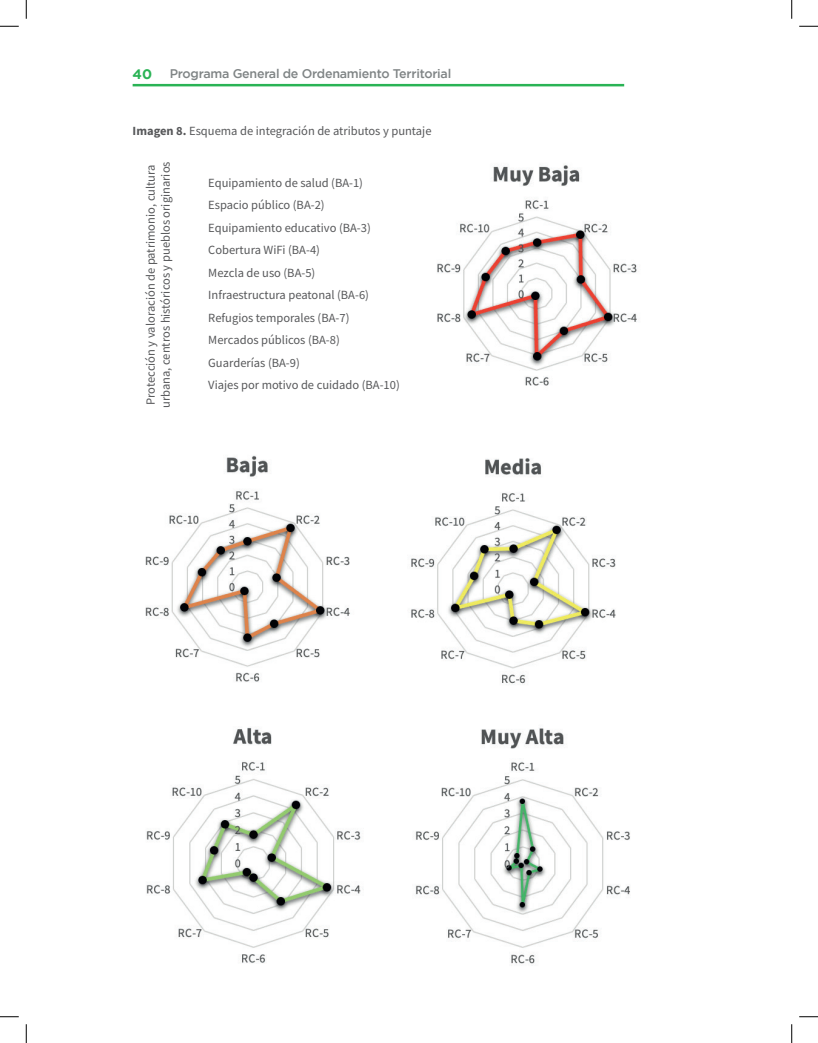
<style>
.page{position:relative;width:818px;height:1043px;background:#fff}
.page>*{position:absolute;margin:0;border:0;box-sizing:border-box;transform-origin:0 0}
.t1{font:700 13.75px "Gotham";color:#2ab355}
.t2{font:12.5px/22.5px "Source Sans Pro";color:#57585a}
.t3{font:500 12.5px "Gotham";letter-spacing:-.02em;color:#7f8485}
.s1{font-weight:700}
</style>
<div class="page">
<hr style="left:133px;top:84px;width:491px;height:2px;background:#2ab355">
<img style="left:411px;top:165px;width:226px;height:799px">
<img style="left:145px;top:455px;width:216px;height:508px">
<svg style="left:0;top:25px;width:19px;height:2px"></svg>
<svg style="left:799px;top:25px;width:19px;height:2px"></svg>
<svg style="left:0;top:1016px;width:19px;height:1px"></svg>
<svg style="left:799px;top:1016px;width:19px;height:1px"></svg>
<svg style="left:25px;top:0;width:2px;height:19px"></svg>
<svg style="left:25px;top:1024px;width:2px;height:18px"></svg>
<svg style="left:791px;top:0;width:1px;height:19px"></svg>
<svg style="left:791px;top:1024px;width:1px;height:18px"></svg>
<p class="t1" style="left:133px;top:66px;width:21px">40</p>
<p class="t3" style="left:170px;top:66px;width:283px">Programa General de Ordenamiento Territorial</p>
<p class="t2" style="left:133px;top:119px;width:300px"><span class="s1">Imagen 8.</span> Esquema de integración de atributos y puntaje</p>
<p class="t2" style="left:208px;top:171px;width:193px">Equipamiento de salud (BA-1)<br>Espacio público (BA-2)<br>Equipamiento educativo (BA-3)<br>Cobertura WiFi (BA-4)<br>Mezcla de uso (BA-5)<br>Infraestructura peatonal (BA-6)<br>Refugios temporales (BA-7)<br>Mercados públicos (BA-8)<br>Guarderías (BA-9)<br>Viajes por motivo de cuidado (BA-10)</p>
<p class="t2" style="left:143px;top:408px;width:248px;line-height:15px;rotate:-90deg">Protección y valoración de patrimonio, cultura urbana, centros históricos y pueblos originarios</p>
</div>
